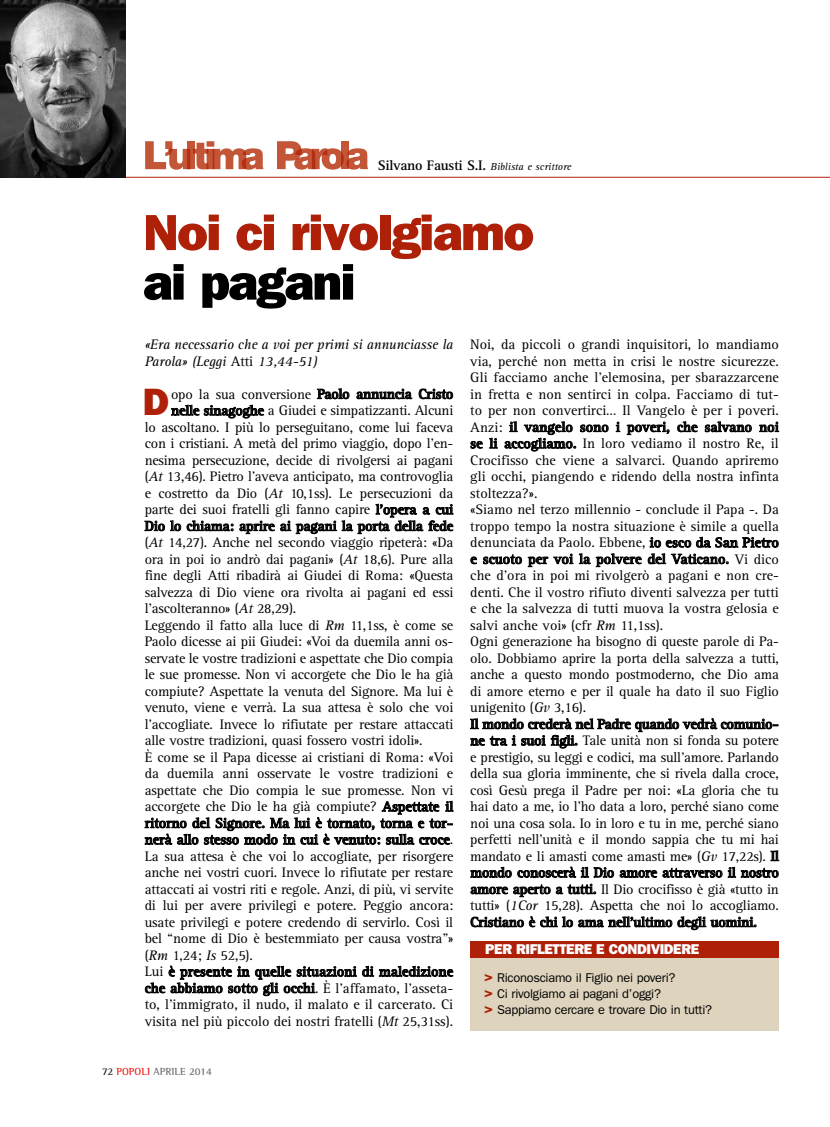
<style>
.page{position:relative;width:830px;height:1127px;background:#fff}
.page>*{position:absolute;margin:0;border:0;box-sizing:border-box;transform-origin:0 0}
.t1{font:51px "ITC Franklin Gothic Std Hvy";letter-spacing:-.03em;color:#af2009}
.t2{font:51px "ITC Franklin Gothic Std Hvy";letter-spacing:-.03em;color:#000}
.t3{font:38.25px "ITC Franklin Gothic Std Hvy";color:#af2009}
.t4{font:14.25px/16.5px "Rotis Serif";letter-spacing:-.015em;color:#000}
.t5{font:700 14.25px "Rotis Serif";letter-spacing:-.01em;color:#000}
.t6{font:italic 14.25px/16.5px "Rotis Serif";letter-spacing:-.01em;color:#000}
.t7{font:14.25px "ITC Franklin Gothic Std Hvy";color:#fff}
.t8{font:12.75px/16.4px "ITC Franklin Gothic Std";letter-spacing:-.02em;color:#000}
.t9{font:italic 10.5px "Rotis Serif";color:#000}
.t10{font:700 10.5px "Rotis Semi Serif";color:#e5231d}
.t11{font:700 10.5px "Rotis Semi Serif";color:#706f6f}
.s1{font-weight:700;font-style:normal;font-size:14.25px}
.s2{font-style:normal}
.s3{font-weight:700}
.s4{font-style:italic}
.s5{font-weight:400}
.s6{color:#282827}
.s7{color:#706f6f}
.s8{font-weight:600;font-size:15px;color:#af2009}
</style>
<div class="page">
<svg style="left:317px;top:388px;width:32px;height:11px"></svg>
<svg style="left:356px;top:389px;width:56px;height:10px"></svg>
<svg style="left:418px;top:389px;width:34px;height:10px"></svg>
<svg style="left:171px;top:405px;width:93px;height:13px"></svg>
<svg style="left:144px;top:520px;width:37px;height:11px"></svg>
<svg style="left:187px;top:520px;width:46px;height:11px"></svg>
<svg style="left:239px;top:521px;width:35px;height:13px"></svg>
<svg style="left:280px;top:504px;width:173px;height:30px"></svg>
<svg style="left:145px;top:801px;width:308px;height:44px"></svg>
<svg style="left:362px;top:966px;width:91px;height:11px"></svg>
<svg style="left:145px;top:966px;width:211px;height:30px"></svg>
<svg style="left:615px;top:422px;width:5px;height:10px"></svg>
<svg style="left:626px;top:422px;width:43px;height:13px"></svg>
<svg style="left:677px;top:421px;width:20px;height:11px"></svg>
<svg style="left:704px;top:421px;width:47px;height:11px"></svg>
<svg style="left:759px;top:422px;width:19px;height:10px"></svg>
<svg style="left:470px;top:441px;width:12px;height:7px"></svg>
<svg style="left:489px;top:438px;width:8px;height:10px"></svg>
<svg style="left:504px;top:421px;width:104px;height:30px"></svg>
<svg style="left:470px;top:557px;width:6px;height:7px"></svg>
<svg style="left:483px;top:554px;width:38px;height:10px"></svg>
<svg style="left:527px;top:554px;width:46px;height:13px"></svg>
<svg style="left:579px;top:553px;width:62px;height:14px"></svg>
<svg style="left:647px;top:537px;width:131px;height:27px"></svg>
<svg style="left:470px;top:718px;width:307px;height:30px"></svg>
<svg style="left:770px;top:850px;width:8px;height:11px"></svg>
<svg style="left:470px;top:867px;width:41px;height:11px"></svg>
<svg style="left:517px;top:867px;width:96px;height:10px"></svg>
<svg style="left:619px;top:870px;width:37px;height:7px"></svg>
<svg style="left:662px;top:867px;width:116px;height:10px"></svg>
<svg style="left:470px;top:886px;width:37px;height:8px"></svg>
<svg style="left:513px;top:884px;width:82px;height:13px"></svg>
<svg style="left:470px;top:916px;width:102px;height:11px"></svg>
<svg style="left:578px;top:916px;width:178px;height:14px"></svg>
<hr style="left:0;top:177px;width:829px;height:1px;background:#af2009">
<svg style="left:277px;top:141px;width:91px;height:29px"></svg>
<hr style="left:346px;top:148px;width:3px;height:21px;background:#b42e13">
<svg style="left:145px;top:141px;width:118px;height:29px"></svg>
<img style="left:0;top:0;width:126px;height:177px">
<div style="left:470px;top:950px;width:308px;height:81px;background:#ded4bd"></div>
<div style="left:470px;top:941px;width:308px;height:16px;background:#af2009"></div>
<p class="t9" style="left:377px;top:161px;width:195px"><span class="s1">Silvano Fausti S.I.</span> Biblista e scrittore</p>
<h1 class="t1" style="left:143px;top:203px;width:392px">NOI CI RIVOLGIAMO</h1>
<h1 class="t2" style="left:143px;top:252px;width:214px">AI PAGANI</h1>
<p class="t6" style="left:145px;top:337px;width:310px">«Era necessario che a voi per primi si annunciasse la<br>Parola» (Leggi <span class="s2">Atti</span> 13,44-51)</p>
<h2 class="t3" style="left:143px;top:379px;width:28px">D</h2>
<p class="t4" style="left:171px;top:386px;width:283px">opo la sua conversione <span class="s3">Paolo annuncia Cristo</span></p>
<p class="t4" style="left:171px;top:402px;width:283px"><span class="s3">nelle sinagoghe</span> a Giudei e simpatizzanti. Alcuni</p>
<p class="t4" style="left:145px;top:419px;width:310px">lo ascoltano. I più lo perseguitano, come lui faceva</p>
<p class="t4" style="left:145px;top:435px;width:310px">con i cristiani. A metà del primo viaggio, dopo l’en-</p>
<p class="t4" style="left:145px;top:452px;width:310px">nesima persecuzione, decide di rivolgersi ai pagani</p>
<p class="t4" style="left:145px;top:468px;width:310px">(<span class="s4">At</span> 13,46). Pietro l’aveva anticipato, ma controvoglia</p>
<p class="t4" style="left:145px;top:485px;width:310px">e costretto da Dio (<span class="s4">At</span> 10,1ss). Le persecuzioni da</p>
<p class="t4" style="left:145px;top:501px;width:310px">parte dei suoi fratelli gli fanno capire <span class="s3">l’opera a cui</span></p>
<p class="t5" style="left:145px;top:517px;width:310px">Dio lo chiama: aprire ai pagani la porta della fede</p>
<p class="t4" style="left:145px;top:534px;width:310px">(<span class="s4">At</span> 14,27). Anche nel secondo viaggio ripeterà: «Da</p>
<p class="t4" style="left:145px;top:551px;width:310px">ora in poi io andrò dai pagani» (<span class="s4">At</span> 18,6). Pure alla</p>
<p class="t4" style="left:145px;top:567px;width:310px">fine degli Atti ribadirà ai Giudei di Roma: «Questa</p>
<p class="t4" style="left:145px;top:584px;width:310px">salvezza di Dio viene ora rivolta ai pagani ed essi</p>
<p class="t4" style="left:145px;top:600px;width:153px">l’ascolteranno» (<span class="s4">At</span> 28,29).</p>
<p class="t4" style="left:145px;top:617px;width:310px">Leggendo il fatto alla luce di <span class="s4">Rm</span> 11,1ss, è come se</p>
<p class="t4" style="left:145px;top:633px;width:310px">Paolo dicesse ai pii Giudei: «Voi da duemila anni os-</p>
<p class="t4" style="left:145px;top:650px;width:310px">servate le vostre tradizioni e aspettate che Dio compia</p>
<p class="t4" style="left:145px;top:666px;width:310px">le sue promesse. Non vi accorgete che Dio le ha già</p>
<p class="t4" style="left:145px;top:683px;width:310px">compiute? Aspettate la venuta del Signore. Ma lui è</p>
<p class="t4" style="left:145px;top:700px;width:310px">venuto, viene e verrà. La sua attesa è solo che voi</p>
<p class="t4" style="left:145px;top:716px;width:310px">l’accogliate. Invece lo rifiutate per restare attaccati</p>
<p class="t4" style="left:145px;top:733px;width:279px">alle vostre tradizioni, quasi fossero vostri idoli».</p>
<p class="t4" style="left:145px;top:749px;width:310px">È come se il Papa dicesse ai cristiani di Roma: «Voi</p>
<p class="t4" style="left:145px;top:766px;width:310px">da duemila anni osservate le vostre tradizioni e</p>
<p class="t4" style="left:145px;top:782px;width:310px">aspettate che Dio compia le sue promesse. Non vi</p>
<p class="t4" style="left:145px;top:799px;width:310px">accorgete che Dio le ha già compiute? <span class="s3">Aspettate il</span></p>
<p class="t5" style="left:145px;top:814px;width:310px">ritorno del Signore. Ma lui è tornato, torna e tor-</p>
<p class="t5" style="left:145px;top:831px;width:310px">nerà allo stesso modo in cui è venuto: sulla croce<span class="s5">.</span></p>
<p class="t4" style="left:145px;top:848px;width:310px">La sua attesa è che voi lo accogliate, per risorgere</p>
<p class="t4" style="left:145px;top:864px;width:310px">anche nei vostri cuori. Invece lo rifiutate per restare</p>
<p class="t4" style="left:145px;top:881px;width:310px">attaccati ai vostri riti e regole. Anzi, di più, vi servite</p>
<p class="t4" style="left:145px;top:897px;width:310px">di lui per avere privilegi e potere. Peggio ancora:</p>
<p class="t4" style="left:145px;top:914px;width:310px">usate privilegi e potere credendo di servirlo. Così il</p>
<p class="t4" style="left:145px;top:930px;width:310px">bel “nome di Dio è bestemmiato per causa vostra”»</p>
<p class="t4" style="left:145px;top:947px;width:110px">(<span class="s4">Rm</span> 1,24; <span class="s4">Is</span> 52,5).</p>
<p class="t5" style="left:145px;top:963px;width:310px"><span class="s5">Lui</span> è presente in quelle situazioni di maledizione</p>
<p class="t5" style="left:145px;top:979px;width:310px">che abbiamo sotto gli occhi<span class="s5">. È l’affamato, l’asseta-</span></p>
<p class="t4" style="left:145px;top:996px;width:310px">to, l’immigrato, il nudo, il malato e il carcerato. Ci</p>
<p class="t4" style="left:145px;top:1013px;width:310px">visita nel più piccolo dei nostri fratelli (<span class="s4">Mt</span> 25,31ss).</p>
<p class="t10" style="left:102px;top:1065px;width:58px"><span class="s6">72</span> POPOLI <span class="s7">APRILE</span></p>
<p class="t11" style="left:189px;top:1065px;width:24px">2014</p>
<p class="t4" style="left:470px;top:336px;width:310px">Noi, da piccoli o grandi inquisitori, lo mandiamo via, perché non metta in crisi le nostre sicurezze.<br>Gli facciamo anche l’elemosina, per sbarazzarcene in fretta e non sentirci in colpa. Facciamo di tut&shy;to per non convertirci… Il Vangelo è per i poveri.<br>Anzi: <span class="s3">il vangelo sono i poveri, che salvano noi se li accogliamo.</span> In loro vediamo il nostro Re, il Crocifisso che viene a salvarci. Quando apriremo gli occhi, piangendo e ridendo della nostra infinta stoltezza?».<br>«Siamo nel terzo millennio - conclude il Papa -. Da troppo tempo la nostra situazione è simile a quella denunciata da Paolo. Ebbene, <span class="s3">io esco da San Pietro e scuoto per voi la polvere del Vaticano.</span> Vi dico che d’ora in poi mi rivolgerò a pagani e non cre&shy;denti. Che il vostro rifiuto diventi salvezza per tutti e che la salvezza di tutti muova la vostra gelosia e salvi anche voi» (cfr <span class="s4">Rm</span> 11,1ss).<br>Ogni generazione ha bisogno di queste parole di Pa&shy;olo. Dobbiamo aprire la porta della salvezza a tutti, anche a questo mondo postmoderno, che Dio ama di amore eterno e per il quale ha dato il suo Figlio unigenito (<span class="s4">Gv</span> 3,16).<br><span class="s3">Il mondo crederà nel Padre quando vedrà comunio&shy;ne tra i suoi figli.</span> Tale unità non si fonda su potere e prestigio, su leggi e codici, ma sull’amore. Parlando della sua gloria imminente, che si rivela dalla croce, così Gesù prega il Padre per noi: «La gloria che tu hai dato a me, io l’ho data a loro, perché siano come noi una cosa sola. Io in loro e tu in me, perché siano perfetti nell’unità e il mondo sappia che tu mi hai mandato e li amasti come amasti me» (<span class="s4">Gv</span> 17,22s). <span class="s3">Il mondo conoscerà il Dio amore attraverso il nostro amore aperto a tutti.</span> Il Dio crocifisso è già «tutto in tutti» (<span class="s4">1Cor</span> 15,28). Aspetta che noi lo accogliamo.<br><span class="s3">Cristiano è chi lo ama nell’ultimo degli uomini.</span></p>
<p class="t7" style="left:485px;top:941px;width:40px">PER RIFLETTERE</p>
<p class="t7" style="left:596px;top:941px;width:22px">E CONDIVIDERE</p>
<p class="t8" style="left:484px;top:969px;width:229px"><span class="s8">&gt;</span> Riconosciamo il Figlio nei poveri?<br><span class="s8">&gt;</span> Ci rivolgiamo ai pagani d’oggi?<br><span class="s8">&gt;</span> Sappiamo cercare e trovare Dio in tutti?</p>
</div>
